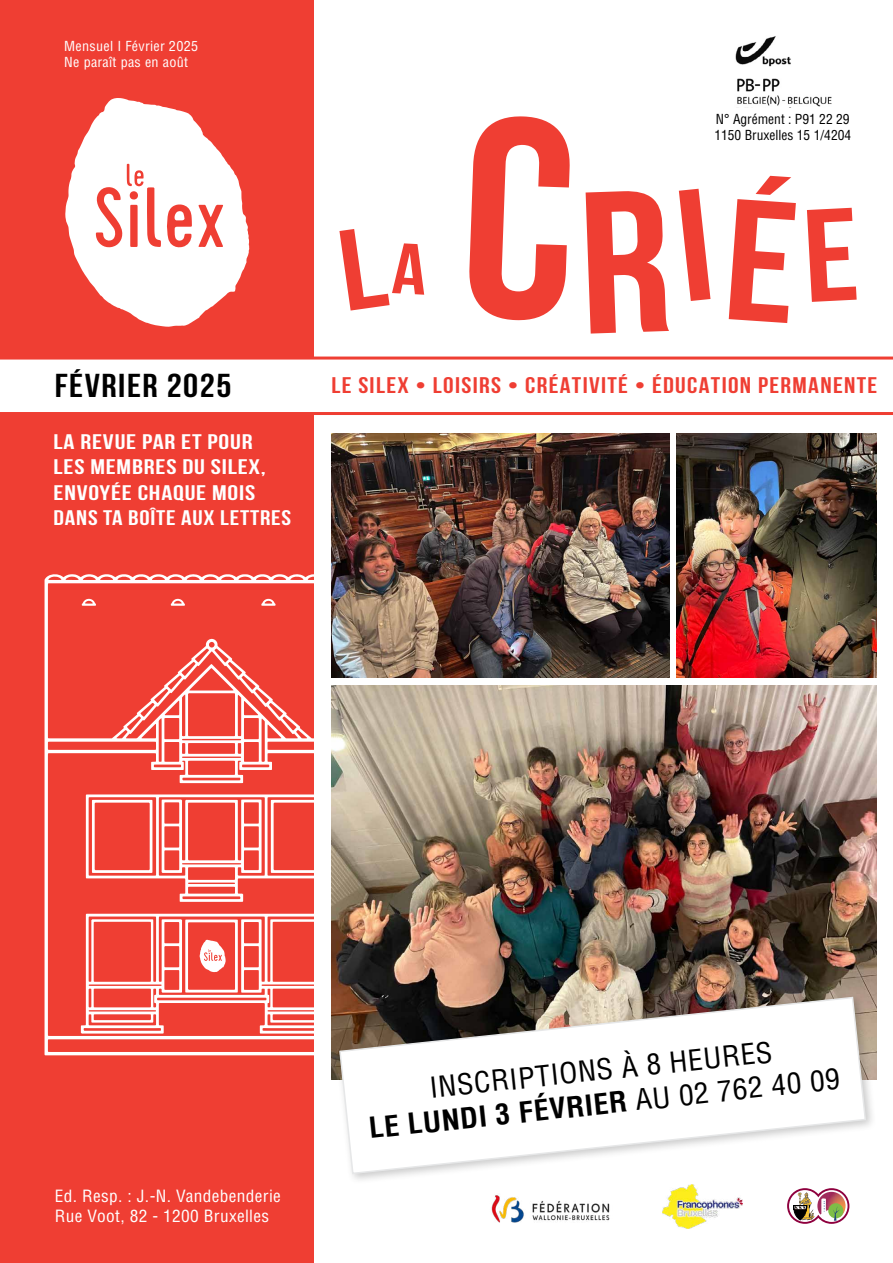
<style>
.page{position:relative;width:893px;height:1263px;background:#fff}
.page>*{position:absolute;margin:0;border:0;box-sizing:border-box;transform-origin:0 0}
.t1{font:700 33px "Bebas Neue";letter-spacing:.04em;color:#000;scale:1.15 1}
.t2{font:condensed 28.2px/33.8px "Helvetica";color:#000;text-align:center;scale:1.05 1}
.t3{font:700 22.5px "Bebas Neue";letter-spacing:.05em;color:#ef3e33;scale:1.18 1}
.t4{font:700 21px/25.2px "Bebas Neue";letter-spacing:.03em;color:#fff;scale:1.29 1}
.t5{font:condensed 16.5px/19.8px "Helvetica";letter-spacing:.02em;color:#fff;scale:1.05 1}
.t6{font:condensed 13.5px/16.5px "Helvetica";color:#000}
.t7{font:condensed 13.5px/16.2px "Helvetica";letter-spacing:.02em;color:#fff;scale:1.05 1}
.s1{font-style:inherit}
.s2{font-weight:700}
</style>
<div class="page">
<div style="left:0;top:0;width:314px;height:1263px;background:#ef3e33"></div>
<svg style="left:45px;top:574px;width:296px;height:481px"></svg>
<svg style="left:261px;top:598px;width:15px;height:8px"></svg>
<svg style="left:82px;top:598px;width:14px;height:8px"></svg>
<svg style="left:171px;top:598px;width:14px;height:8px"></svg>
<svg style="left:86px;top:794px;width:245px;height:108px"></svg>
<img style="left:735px;top:36px;width:97px;height:71px">
<svg style="left:0;top:356px;width:893px;height:59px"></svg>
<svg style="left:80px;top:914px;width:251px;height:120px"></svg>
<svg style="left:469px;top:116px;width:101px;height:205px"></svg>
<svg style="left:586px;top:191px;width:83px;height:143px"></svg>
<svg style="left:679px;top:189px;width:31px;height:112px"></svg>
<svg style="left:729px;top:176px;width:67px;height:147px"></svg>
<svg style="left:807px;top:208px;width:50px;height:94px"></svg>
<svg style="left:787px;top:1188px;width:62px;height:36px"></svg>
<img style="left:663px;top:1185px;width:80px;height:43px">
<img style="left:491px;top:1195px;width:119px;height:28px">
<svg style="left:65px;top:98px;width:184px;height:229px"></svg>
<img style="left:331px;top:686px;width:545px;height:393px">
<div style="left:334px;top:992px;width:543px;height:193px;background:#000;opacity:.21"></div>
<svg style="left:338px;top:996px;width:529px;height:179px"></svg>
<img style="left:677px;top:433px;width:199px;height:245px">
<img style="left:331px;top:433px;width:338px;height:245px">
<p class="t7" style="left:64px;top:38px;width:129px">Mensuel I Février 2025<br>Ne paraît pas en août</p>
<p class="t6" style="left:714px;top:111px;width:138px">N° Agrément : P91 22 29<br>1150 Bruxelles 15 1/4204</p>
<h1 class="t1" style="left:55px;top:367px;width:155px">FÉVRIER 2025</h1>
<p class="t3" style="left:331px;top:373px;width:464px">LE SILEX • LOISIRS • CRÉATIVITÉ • ÉDUCATION PERMANENTE</p>
<p class="t4" style="left:54px;top:429px;width:186px">LA REVUE PAR ET POUR<br>LES MEMBRES DU SILEX,<br>ENVOYÉE CHAQUE MOIS<br>DANS TA BOÎTE AUX LETTRES</p>
<p class="t5" style="left:55px;top:1186px;width:217px">Ed. Resp. : J.-N. Vandebenderie<br>Rue Voot, 82 - 1200 Bruxelles</p>
<h2 class="t2" style="left:364px;top:1077px;width:452px;rotate:-6deg">INSCRIPTIONS <span class="s1">À 8 HEURES<br></span><span class="s2">LE LUNDI 3 FÉVRIER</span> AU 02 762 40 09</h2>
</div>
